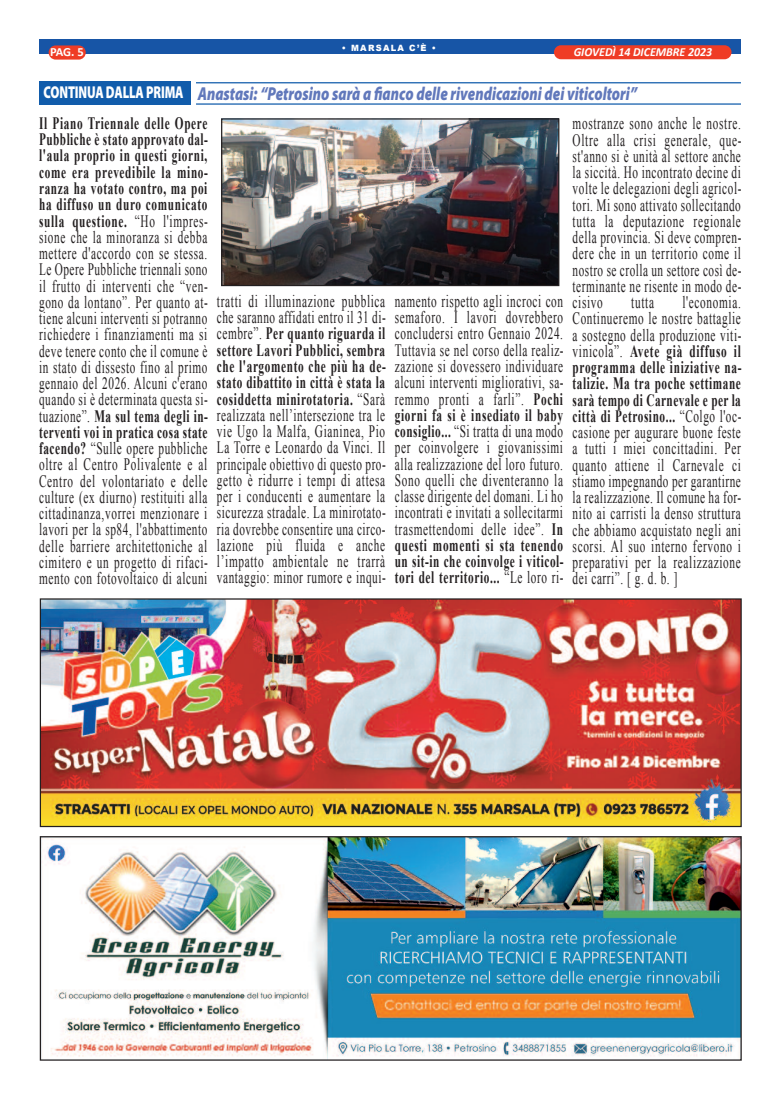
<style>
.page{position:relative;width:780px;height:1099px;background:#fff}
.page>*{position:absolute;margin:0;border:0;box-sizing:border-box;transform-origin:0 0}
.t1{font:italic 900 18.75px "Myriad Pro";color:#6178bb;scale:.77 1}
.t2{font:17.38px/16.2px "Times New Roman";letter-spacing:.055em;color:#231f20;text-align:justify;scale:.65 1}
.t3{font:700 12.5px "Calibri";color:#fff}
.t4{font:italic 700 12.38px "Calibri";color:#fff;scale:.96 1}
.t5{font:900 8.62px "Arial";letter-spacing:.15em;color:#fff;scale:.96 1}
.s1{font-style:normal;font-size:17.25px;color:#fff}
.s2{font-weight:700}
</style>
<div class="page">
<div style="left:40px;top:39px;width:701px;height:14px;background:#1755a6"></div>
<div style="left:49px;top:45px;width:37px;height:15px;background:#ef3c25;border-radius:7px"></div>
<div style="left:554px;top:45px;width:177px;height:14px;background:#ef3c25;border-radius:7px"></div>
<img style="left:42px;top:838px;width:697px;height:220px">
<div style="left:40px;top:836px;width:701px;height:224px;border:1px solid #231f20"></div>
<img style="left:42px;top:600px;width:697px;height:225px">
<div style="left:40px;top:598px;width:701px;height:229px;border:1px solid #231f20"></div>
<div style="left:39px;top:81px;width:152px;height:24px;background:#115cab"></div>
<hr style="left:196px;top:82px;width:545px;height:1px;background:#115cab">
<hr style="left:196px;top:103px;width:545px;height:2px;background:#115cab">
<img style="left:223px;top:120px;width:334px;height:164px">
<div style="left:221px;top:118px;width:338px;height:168px;border:1px solid #231f20"></div>
<p class="t5" style="left:341px;top:41px;width:100px">• MARSALA C’È •</p>
<p class="t3" style="left:50px;top:47px;width:35px">PAG. 5</p>
<p class="t4" style="left:573px;top:47px;width:146px">GIOVEDÌ 14 DICEMBRE 2023</p>
<p class="t1" style="left:44px;top:86px;width:772px"><span class="s1">CONTINUA DALLA PRIMA</span> Anastasi: “Petrosino sarà a fianco delle rivendicazioni dei viticoltori”</p>
<p class="t2" style="left:39px;top:115px;width:261px"><span class="s2">Il Piano Triennale delle Opere Pubbliche è stato approvato dal&shy;l'aula proprio in questi giorni, come era prevedibile la mino&shy;ranza ha votato contro, ma poi ha diffuso un duro comunicato sulla questione.</span> “Ho l'impres&shy;sione che la minoranza si debba mettere d'accordo con se stessa.<br>Le Opere Pubbliche triennali sono il frutto di interventi che “ven&shy;gono da lontano”. Per quanto at&shy;tiene alcuni interventi si potranno richiedere i finanziamenti ma si deve tenere conto che il comune è in stato di dissesto fino al primo gennaio del 2026. Alcuni c'erano quando si è determinata questa si&shy;tuazione”. <span class="s2">Ma sul tema degli in&shy;terventi voi in pratica cosa state facendo?</span> “Sulle opere pubbliche oltre al Centro Polivalente e al Centro del volontariato e delle culture (ex diurno) restituiti alla cittadinanza,vorrei menzionare i lavori per la sp84, l'abbattimento delle barriere architettoniche al cimitero e un progetto di rifaci&shy;mento con fotovoltaico di alcuni</p>
<p class="t2" style="left:217px;top:293px;width:261px">tratti di illuminazione pubblica che saranno affidati entro il 31 di&shy;cembre”. <span class="s2">Per quanto riguarda il settore Lavori Pubblici, sembra che l'argomento che più ha de&shy;stato dibattito in città è stata la cosiddetta minirotatoria.</span> “Sarà realizzata nell’intersezione tra le vie Ugo la Malfa, Gianinea, Pio La Torre e Leonardo da Vinci. Il principale obiettivo di questo pro&shy;getto è ridurre i tempi di attesa per i conducenti e aumentare la sicurezza stradale. La minirotato&shy;ria dovrebbe consentire una circo&shy;lazione più fluida e anche l’impatto ambientale ne trarrà vantaggio: minor rumore e inqui-</p>
<p class="t2" style="left:395px;top:293px;width:261px">namento rispetto agli incroci con semaforo. I lavori dovrebbero concludersi entro Gennaio 2024.<br>Tuttavia se nel corso della realiz&shy;zazione si dovessero individuare alcuni interventi migliorativi, sa&shy;remmo pronti a farli”. <span class="s2">Pochi giorni fa si è insediato il baby consiglio...</span> “Si tratta di una modo per coinvolgere i giovanissimi alla realizzazione del loro futuro.<br>Sono quelli che diventeranno la classe dirigente del domani. Li ho incontrati e invitati a sollecitarmi trasmettendomi delle idee”. <span class="s2">In questi momenti si sta tenendo un sit-in che coinvolge i viticol&shy;tori del territorio...</span> “Le loro ri-</p>
<p class="t2" style="left:572px;top:115px;width:261px">mostranze sono anche le nostre.<br>Oltre alla crisi generale, que&shy;st'anno si è unità al settore anche la siccità. Ho incontrato decine di volte le delegazioni degli agricol&shy;tori. Mi sono attivato sollecitando tutta la deputazione regionale della provincia. Si deve compren&shy;dere che in un territorio come il nostro se crolla un settore così de&shy;terminante ne risente in modo de&shy;cisivo</p>
<p class="t2" style="left:572px;top:294px;width:261px;text-indent:110px">l'economia.<br>Continueremo le nostre battaglie a sostegno della produzione viti&shy;vinicola”. <span class="s2">Avete già diffuso il programma delle iniziative na&shy;talizie. Ma tra poche settimane sarà tempo di Carnevale e per la città di Petrosino...</span> “Colgo l'oc&shy;casione per augurare buone feste a tutti i miei concittadini. Per quanto attiene il Carnevale ci stiamo impegnando per garantirne la realizzazione. Il comune ha for&shy;nito ai carristi la denso struttura che abbiamo acquistato negli ani scorsi. Al suo interno fervono i preparativi per la realizzazione dei carri”. [ g. d. b. ]</p>
<p class="t2" style="left:631px;top:294px;width:36px">tutta</p>
</div>
